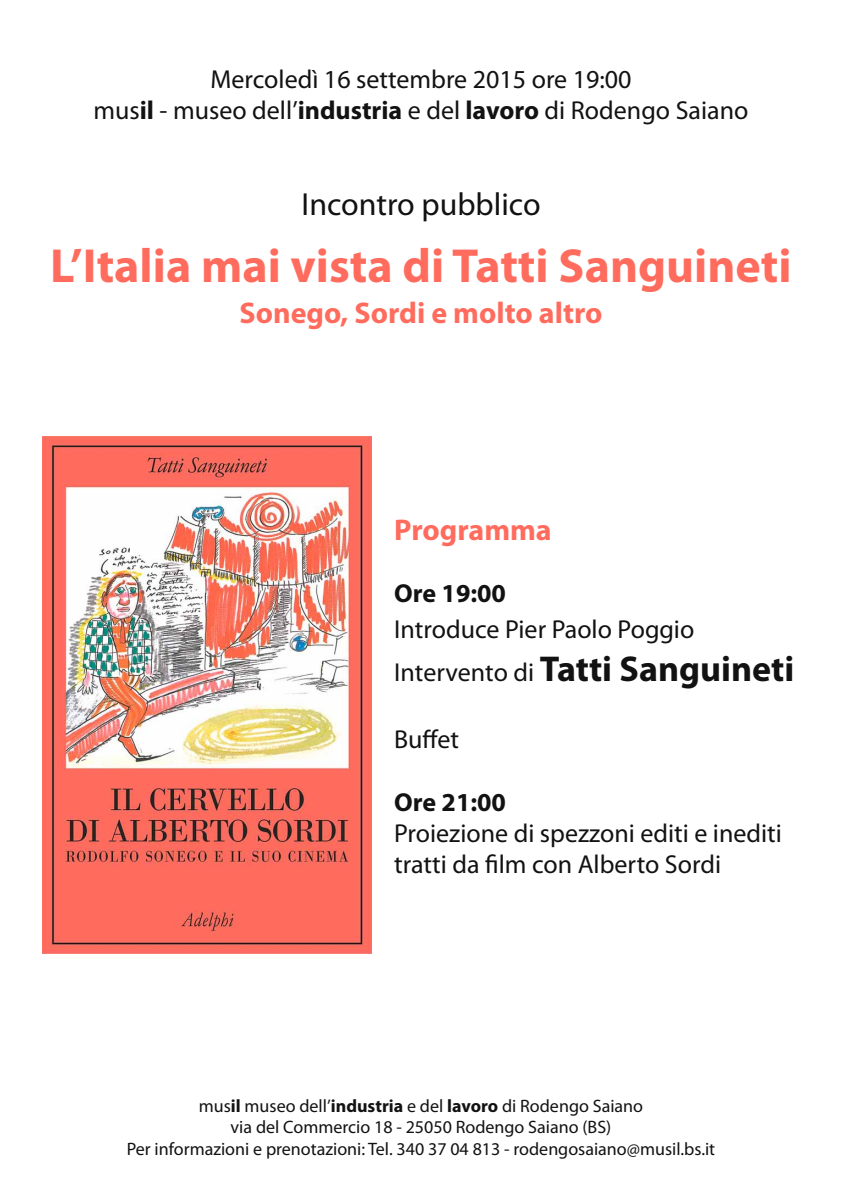
<style>
.page{position:relative;width:842px;height:1191px;background:#fff}
.page>*{position:absolute;margin:0;border:0;box-sizing:border-box;transform-origin:0 0}
.t1{font:700 48px "Myriad Pro";color:#ff6c5e}
.t2{font:700 36px "Myriad Pro";color:#121212}
.t3{font:32px "Myriad Pro";color:#121212}
.t4{font:700 30px "Myriad Pro";color:#ff6c5e}
.t5{font:26px/31.2px "Myriad Pro";color:#121212;text-align:center}
.t6{font:700 26px "Myriad Pro";color:#121212}
.t7{font:18px/21.6px "Myriad Pro";color:#121212;text-align:center}
.s1{font-weight:700}
.s2{font-weight:400;font-size:26px}
</style>
<div class="page">
<img style="left:43px;top:437px;width:328px;height:516px">
<p class="t5" style="left:94px;top:63px;width:656px">Mercoledì 16 settembre 2015 ore 19:00<br>mus<span class="s1">il</span> - museo dell’<span class="s1">industria</span> e del <span class="s1">lavoro</span> di Rodengo Saiano</p>
<p class="t3" style="left:301px;top:184px;width:241px">Incontro pubblico</p>
<h1 class="t1" style="left:50px;top:235px;width:743px">L’Italia mai vista di Tatti Sanguineti</h1>
<p class="t4" style="left:239px;top:293px;width:364px">Sonego, Sordi e molto altro</p>
<p class="t4" style="left:394px;top:510px;width:159px">Programma</p>
<p class="t6" style="left:394px;top:576px;width:113px">Ore 19:00</p>
<p class="t5" style="left:394px;top:613px;width:302px">Introduce Pier Paolo Poggio</p>
<h2 class="t2" style="left:394px;top:645px;width:402px"><span class="s2">Intervento di</span> Tatti Sanguineti</h2>
<p class="t5" style="left:394px;top:723px;width:66px">Buffet</p>
<p class="t6" style="left:394px;top:785px;width:113px">Ore 21:00</p>
<p class="t5" style="left:394px;top:817px;width:389px;text-align:left">Proiezione di spezzoni editi e inediti tratti da film con Alberto Sordi</p>
<p class="t7" style="left:127px;top:1094px;width:590px">mus<span class="s1">il</span> museo dell’<span class="s1">industria</span> e del <span class="s1">lavoro</span> di Rodengo Saiano<br>via del Commercio 18 - 25050 Rodengo Saiano (BS)<br>Per informazioni e prenotazioni: Tel. 340 37 04 813 - rodengosaiano@musil.bs.it</p>
</div>
